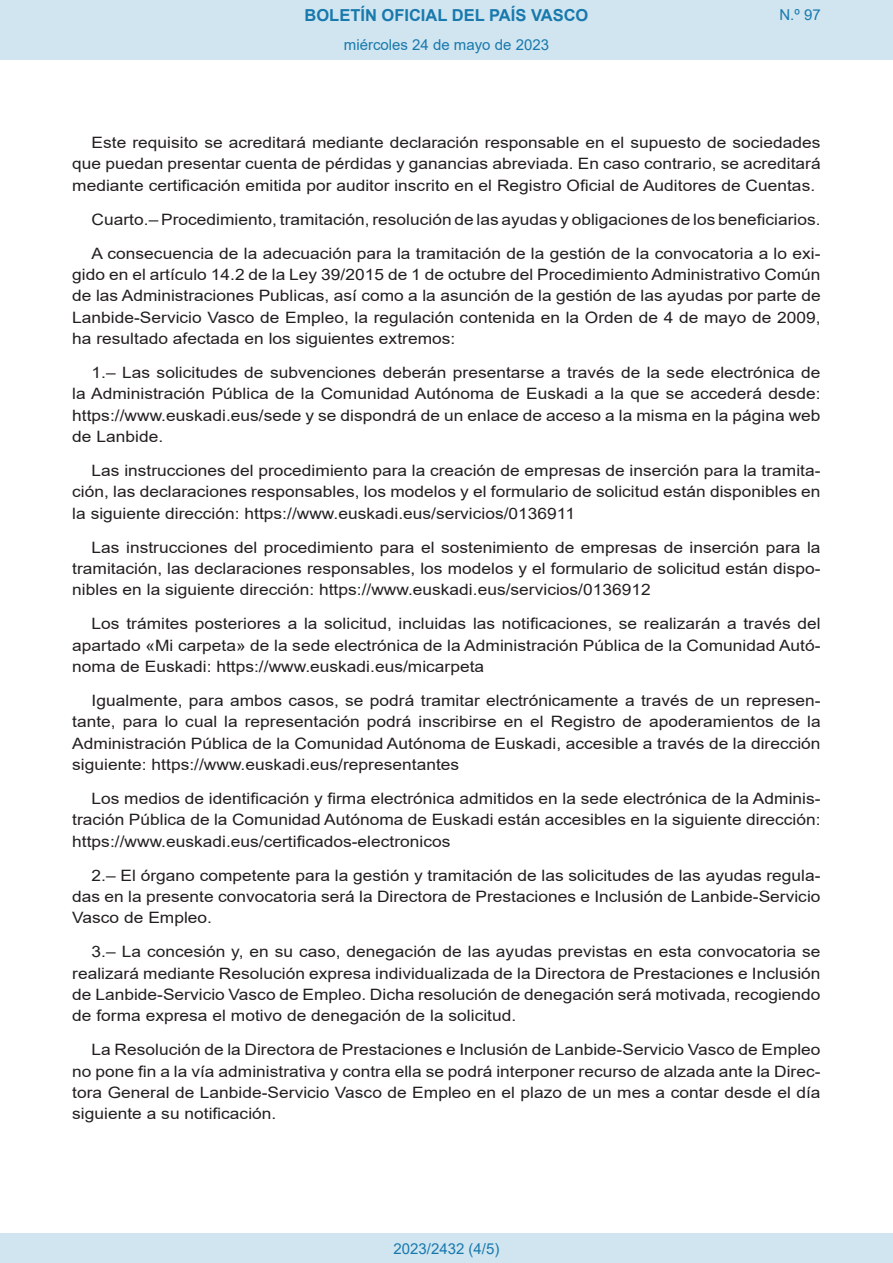
<style>
.page{position:relative;width:893px;height:1263px;background:#fff}
.page>*{position:absolute;margin:0;border:0;box-sizing:border-box;transform-origin:0 0}
.t1{font:700 16.5px "Arial";color:#1879ad}
.BOPVDetalle{font:15.6px/21.3px "Arial";color:#231f20;text-align:justify;scale:1.11 1}
.Paginacion_Centro{font:15px "Arial";color:#1879ad}
</style>
<div class="page">
<div style="left:0;top:0;width:893px;height:60px;background:#d0e5f0"></div>
<div style="left:0;top:1233px;width:893px;height:30px;background:#d0e5f0"></div>
<p class="t1" style="left:305px;top:3px;width:285px">BOLETÍN OFICIAL DEL PAÍS VASCO</p>
<p class="Paginacion_Centro" style="left:344px;top:35px;width:207px">miércoles 24 de mayo de 2023</p>
<p class="Paginacion_Centro" style="left:779px;top:5px;width:43px">N.º 97</p>
<p class="BOPVDetalle" style="left:72px;top:132px;width:676px;text-indent:19px">Este requisito se acreditará mediante declaración responsable en el supuesto de sociedades que puedan presentar cuenta de pérdidas y ganancias abreviada. En caso contrario, se acreditará mediante certificación emitida por auditor inscrito en el Registro Oficial de Auditores de Cuentas.</p>
<p class="BOPVDetalle" style="left:92px;top:209px;width:658px">Cuarto.– Procedimiento, tramitación, resolución de las ayudas y obligaciones de los beneficiarios.</p>
<p class="BOPVDetalle" style="left:72px;top:243px;width:676px;text-indent:19px">A consecuencia de la adecuación para la tramitación de la gestión de la convocatoria a lo exi&shy;gido en el artículo 14.2 de la Ley 39/2015 de 1 de octubre del Procedimiento Administrativo Común de las Administraciones Publicas, así como a la asunción de la gestión de las ayudas por parte de Lanbide-Servicio Vasco de Empleo, la regulación contenida en la Orden de 4 de mayo de 2009, ha resultado afectada en los siguientes extremos:</p>
<p class="BOPVDetalle" style="left:72px;top:362px;width:676px;text-indent:19px">1.– Las solicitudes de subvenciones deberán presentarse a través de la sede electrónica de la Administración Pública de la Comunidad Autónoma de Euskadi a la que se accederá desde: https://www.euskadi.eus/sede y se dispondrá de un enlace de acceso a la misma en la página web de Lanbide.</p>
<p class="BOPVDetalle" style="left:72px;top:460px;width:676px;text-indent:19px">Las instrucciones del procedimiento para la creación de empresas de inserción para la tramita&shy;ción, las declaraciones responsables, los modelos y el formulario de solicitud están disponibles en la siguiente dirección: https://www.euskadi.eus/servicios/0136911</p>
<p class="BOPVDetalle" style="left:72px;top:536px;width:676px;text-indent:19px">Las instrucciones del procedimiento para el sostenimiento de empresas de inserción para la tramitación, las declaraciones responsables, los modelos y el formulario de solicitud están dispo&shy;nibles en la siguiente dirección: https://www.euskadi.eus/servicios/0136912</p>
<p class="BOPVDetalle" style="left:72px;top:613px;width:676px;text-indent:19px">Los trámites posteriores a la solicitud, incluidas las notificaciones, se realizarán a través del apartado «Mi carpeta» de la sede electrónica de la Administración Pública de la Comunidad Autó&shy;noma de Euskadi: https://www.euskadi.eus/micarpeta</p>
<p class="BOPVDetalle" style="left:72px;top:690px;width:676px;text-indent:19px">Igualmente, para ambos casos, se podrá tramitar electrónicamente a través de un represen&shy;tante, para lo cual la representación podrá inscribirse en el Registro de apoderamientos de la Administración Pública de la Comunidad Autónoma de Euskadi, accesible a través de la dirección siguiente: https://www.euskadi.eus/representantes</p>
<p class="BOPVDetalle" style="left:72px;top:788px;width:676px;text-indent:19px">Los medios de identificación y firma electrónica admitidos en la sede electrónica de la Adminis&shy;tración Pública de la Comunidad Autónoma de Euskadi están accesibles en la siguiente dirección: https://www.euskadi.eus/certificados-electronicos</p>
<p class="BOPVDetalle" style="left:72px;top:864px;width:676px;text-indent:19px">2.– El órgano competente para la gestión y tramitación de las solicitudes de las ayudas regula&shy;das en la presente convocatoria será la Directora de Prestaciones e Inclusión de Lanbide-Servicio Vasco de Empleo.</p>
<p class="BOPVDetalle" style="left:72px;top:941px;width:676px;text-indent:19px">3.– La concesión y, en su caso, denegación de las ayudas previstas en esta convocatoria se realizará mediante Resolución expresa individualizada de la Directora de Prestaciones e Inclusión de Lanbide-Servicio Vasco de Empleo. Dicha resolución de denegación será motivada, recogiendo de forma expresa el motivo de denegación de la solicitud.</p>
<p class="BOPVDetalle" style="left:72px;top:1039px;width:676px;text-indent:19px">La Resolución de la Directora de Prestaciones e Inclusión de Lanbide-Servicio Vasco de Empleo no pone fin a la vía administrativa y contra ella se podrá interponer recurso de alzada ante la Direc&shy;tora General de Lanbide-Servicio Vasco de Empleo en el plazo de un mes a contar desde el día siguiente a su notificación.</p>
<p class="Paginacion_Centro" style="left:393px;top:1238px;width:107px">2023/2432 (4/5)</p>
</div>
